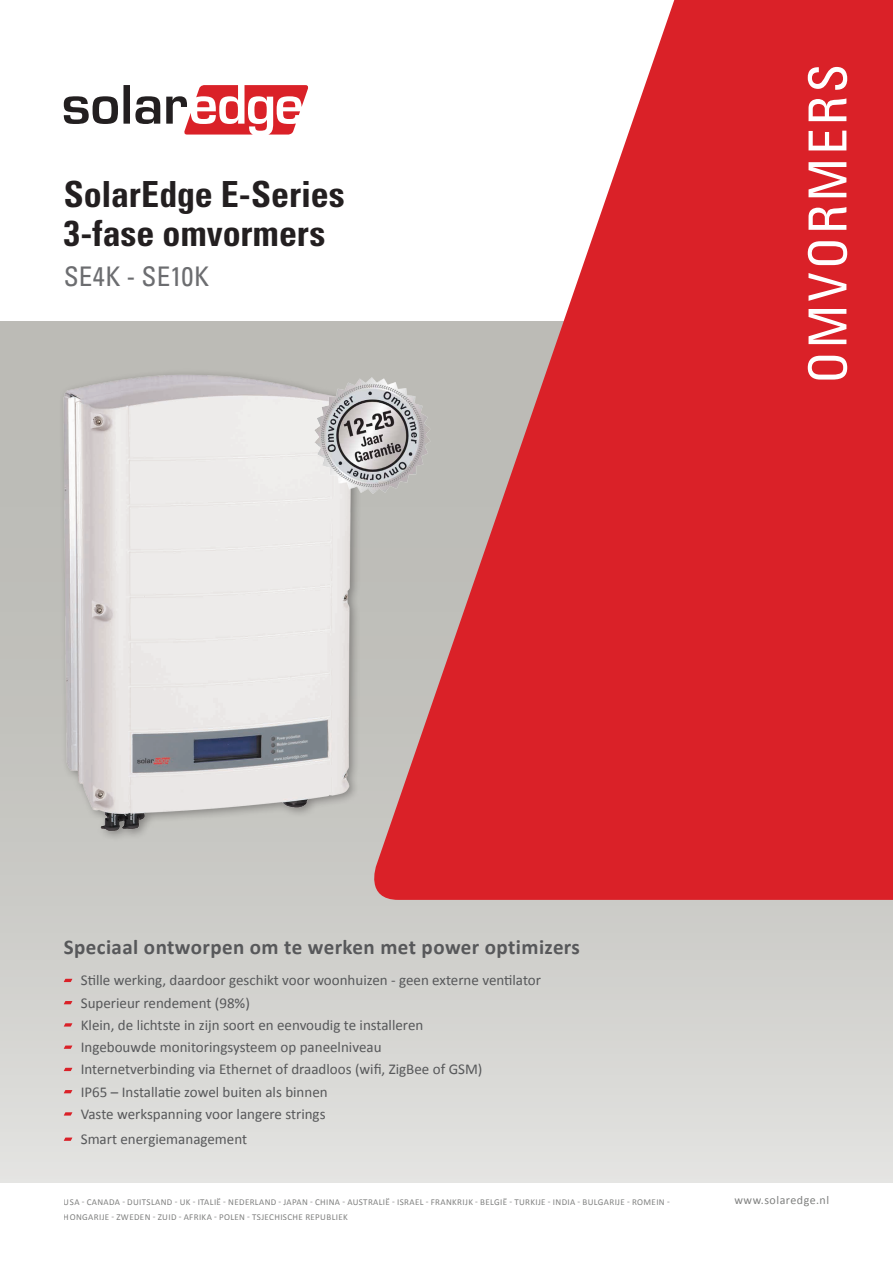
<style>
.page{position:relative;width:893px;height:1263px;background:#fff}
.page>*{position:absolute;margin:0;border:0;box-sizing:border-box;transform-origin:0 0}
.pg1_Family_vertical{font:condensed 52.5px "Univers LT Std";letter-spacing:.06em;color:#fff}
.pg1_Product_Header{font:700 condensed 36px/39px "Univers LT Std";color:#231f20}
.pg1_Product_Part-No{font:condensed 27px "Univers LT Std";letter-spacing:.005em;color:#6c6d70}
.pg1_Text_bold{font:700 21px "Calibri";letter-spacing:.02em;color:#57585a}
.Pg1_Text_Bullets{font:15px "Calibri";color:#57585a}
.pg1_Text_URL{font:12px "Calibri";letter-spacing:.04em;color:#808180}
.t1{font:9px/15px "Calibri";letter-spacing:.04em;color:#808180}
</style>
<div class="page">
<div style="left:0;top:321px;width:893px;height:861px;background:linear-gradient(to bottom,#b4b3ae,#dbdbd8)"></div>
<svg style="left:364px;top:0;width:529px;height:900px;fill:#da2128"></svg>
<svg style="left:64px;top:85px;width:244px;height:50px"></svg>
<svg style="left:64px;top:979px;width:8px;height:3px"></svg>
<svg style="left:64px;top:1001px;width:8px;height:3px"></svg>
<svg style="left:64px;top:1023px;width:8px;height:3px"></svg>
<svg style="left:64px;top:1045px;width:8px;height:4px"></svg>
<svg style="left:64px;top:1068px;width:8px;height:3px"></svg>
<svg style="left:64px;top:1090px;width:8px;height:3px"></svg>
<svg style="left:64px;top:1112px;width:8px;height:3px"></svg>
<svg style="left:64px;top:1137px;width:8px;height:4px"></svg>
<img style="left:10px;top:305px;width:403px;height:579px">
<img style="left:309px;top:374px;width:130px;height:119px">
<p class="pg1_Product_Header" style="left:64px;top:174px;width:282px">SolarEdge -E Series<br>3-fase omvormers</p>
<p class="pg1_Product_Part-No" style="left:64px;top:259px;width:147px">SE -K4 SE10K</p>
<p class="pg1_Family_vertical" style="left:794px;top:384px;width:321px;rotate:-90deg">OMVORMERS</p>
<p class="pg1_Text_bold" style="left:64px;top:934px;width:518px">Speciaal ontworpen om te werken met power optimizers</p>
<p class="Pg1_Text_Bullets" style="left:81px;top:971px;width:462px">Stille werking, daardoor geschikt voor woonhuizen - geen externe ventilator</p>
<p class="Pg1_Text_Bullets" style="left:81px;top:993px;width:171px">Superieur rendement )98%(</p>
<p class="Pg1_Text_Bullets" style="left:81px;top:1015px;width:344px">Klein, de lichtste in zijn soort en eenvoudig te installeren</p>
<p class="Pg1_Text_Bullets" style="left:81px;top:1037px;width:302px">Ingebouwde monitoringsysteem op paneelniveau</p>
<p class="Pg1_Text_Bullets" style="left:81px;top:1060px;width:403px">Internetverbinding via Ethernet of draadloos (wifi, ZigBee of GSM(</p>
<p class="Pg1_Text_Bullets" style="left:81px;top:1082px;width:248px">IP65 – Installatie zowel buiten als binnen</p>
<p class="Pg1_Text_Bullets" style="left:81px;top:1104px;width:246px">Vaste werkspanning voor langere strings</p>
<p class="Pg1_Text_Bullets" style="left:81px;top:1129px;width:168px">Smart energiemanagement</p>
<p class="t1" style="left:64px;top:1194px;width:607px">USA - CANADA - DUITSLAND - UK - ITALIË - NEDERLAND - JAPAN - CHINA - AUSTRALIË - ISRAEL - FRANKRIJK - BELGIË - TURKIJE - INDIA - BULGARIJE - ROMEIN -<br>HONGARIJE - ZWEDEN - ZUID - AFRIKA - POLEN - TSJECHISCHE REPUBLIEK</p>
<p class="pg1_Text_URL" style="left:734px;top:1192px;width:96px">www.solaredge.nl</p>
</div>
